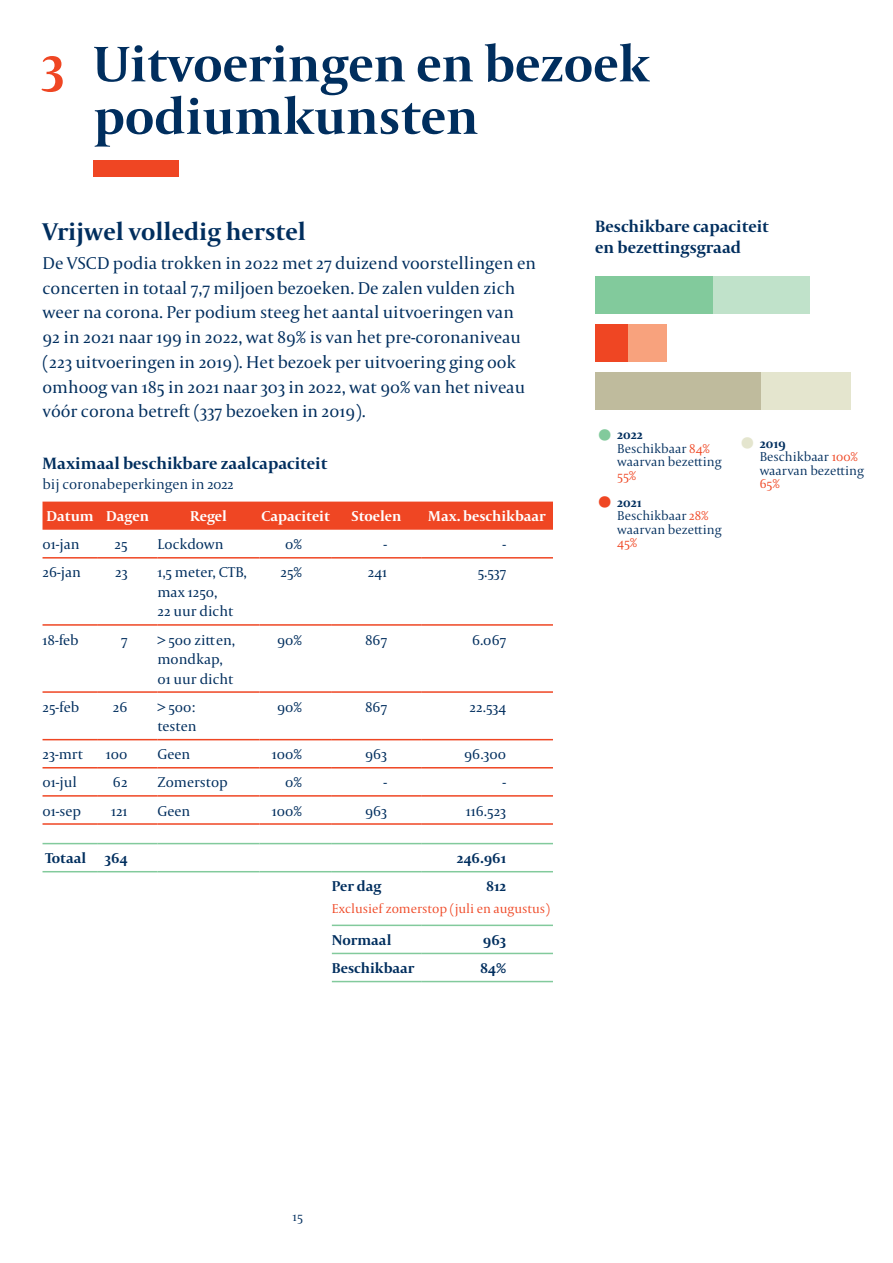
<style>
.page{position:relative;width:893px;height:1263px;background:#fff}
.page>*{position:absolute;margin:0;border:0;box-sizing:border-box;transform-origin:0 0}
.t1{font:700 52.5px/52.5px "Capitolium 2";color:#002e5e}
.t2{font:700 25.5px "Capitolium 2";color:#002e5e}
.t3{font:18px/24.8px "Capitolium 2";color:#002e5e}
.t4{font:700 17.25px/21px "Capitolium 2";color:#002e5e}
.t5{font:15px/19.5px "Capitolium 2";color:#002e5e}
.t6{font:700 15px "Capitolium 2";color:#002e5e}
.t7{font:700 15px "Capitolium 2";color:#fff}
.t8{font:300 15px "Capitolium 2";color:#002e5e}
.t9{font:300 13.5px/13.5px "Capitolium 2";color:#002e5e}
.t10{font:300 13.5px "Capitolium 2";color:#ef4623}
.s1{color:#ef4623}
.s2{font-weight:700;font-size:39px;color:#82ca9c}
.s3{font-weight:700}
.s4{font-weight:700;font-size:39px;color:#ef4623}
.s5{font-weight:700;font-size:39px;color:#e4e5ce}
</style>
<div class="page">
<div style="left:94px;top:160px;width:85px;height:16px;background:#ef4623"></div>
<div style="left:43px;top:502px;width:510px;height:28px;background:#ef4623"></div>
<hr style="left:43px;top:557px;width:55px;height:2px;background:#ef4623">
<hr style="left:98px;top:557px;width:59px;height:2px;background:#ef4623">
<hr style="left:157px;top:557px;width:103px;height:2px;background:#ef4623">
<hr style="left:260px;top:557px;width:72px;height:2px;background:#ef4623">
<hr style="left:332px;top:557px;width:89px;height:2px;background:#ef4623">
<hr style="left:421px;top:557px;width:132px;height:2px;background:#ef4623">
<hr style="left:43px;top:624px;width:55px;height:2px;background:#ef4623">
<hr style="left:98px;top:624px;width:59px;height:2px;background:#ef4623">
<hr style="left:157px;top:624px;width:103px;height:2px;background:#ef4623">
<hr style="left:260px;top:624px;width:72px;height:2px;background:#ef4623">
<hr style="left:332px;top:624px;width:89px;height:2px;background:#ef4623">
<hr style="left:421px;top:624px;width:132px;height:2px;background:#ef4623">
<hr style="left:43px;top:691px;width:55px;height:2px;background:#ef4623">
<hr style="left:98px;top:691px;width:59px;height:2px;background:#ef4623">
<hr style="left:157px;top:691px;width:103px;height:2px;background:#ef4623">
<hr style="left:260px;top:691px;width:72px;height:2px;background:#ef4623">
<hr style="left:332px;top:691px;width:89px;height:2px;background:#ef4623">
<hr style="left:421px;top:691px;width:132px;height:2px;background:#ef4623">
<hr style="left:43px;top:739px;width:55px;height:1px;background:#ef4623">
<hr style="left:98px;top:739px;width:59px;height:1px;background:#ef4623">
<hr style="left:157px;top:739px;width:103px;height:1px;background:#ef4623">
<hr style="left:260px;top:739px;width:72px;height:1px;background:#ef4623">
<hr style="left:332px;top:739px;width:89px;height:1px;background:#ef4623">
<hr style="left:421px;top:739px;width:132px;height:1px;background:#ef4623">
<hr style="left:43px;top:767px;width:55px;height:1px;background:#ef4623">
<hr style="left:98px;top:767px;width:59px;height:1px;background:#ef4623">
<hr style="left:157px;top:767px;width:103px;height:1px;background:#ef4623">
<hr style="left:260px;top:767px;width:72px;height:1px;background:#ef4623">
<hr style="left:332px;top:767px;width:89px;height:1px;background:#ef4623">
<hr style="left:421px;top:767px;width:132px;height:1px;background:#ef4623">
<hr style="left:43px;top:795px;width:55px;height:2px;background:#ef4623">
<hr style="left:98px;top:795px;width:59px;height:2px;background:#ef4623">
<hr style="left:157px;top:795px;width:103px;height:2px;background:#ef4623">
<hr style="left:260px;top:795px;width:72px;height:2px;background:#ef4623">
<hr style="left:332px;top:795px;width:89px;height:2px;background:#ef4623">
<hr style="left:421px;top:795px;width:132px;height:2px;background:#ef4623">
<hr style="left:332px;top:953px;width:89px;height:1px;background:#82ca9c">
<hr style="left:421px;top:953px;width:132px;height:1px;background:#82ca9c">
<hr style="left:43px;top:823px;width:55px;height:2px;background:#ef4623">
<hr style="left:98px;top:823px;width:59px;height:2px;background:#ef4623">
<hr style="left:157px;top:823px;width:103px;height:2px;background:#ef4623">
<hr style="left:260px;top:823px;width:72px;height:2px;background:#ef4623">
<hr style="left:332px;top:823px;width:89px;height:2px;background:#ef4623">
<hr style="left:421px;top:823px;width:132px;height:2px;background:#ef4623">
<hr style="left:43px;top:843px;width:55px;height:1px;background:#82ca9c">
<hr style="left:98px;top:843px;width:59px;height:1px;background:#82ca9c">
<hr style="left:157px;top:843px;width:103px;height:1px;background:#82ca9c">
<hr style="left:260px;top:843px;width:72px;height:1px;background:#82ca9c">
<hr style="left:332px;top:843px;width:89px;height:1px;background:#82ca9c">
<hr style="left:421px;top:843px;width:132px;height:1px;background:#82ca9c">
<hr style="left:43px;top:871px;width:55px;height:1px;background:#82ca9c">
<hr style="left:98px;top:871px;width:59px;height:1px;background:#82ca9c">
<hr style="left:157px;top:871px;width:103px;height:1px;background:#82ca9c">
<hr style="left:260px;top:871px;width:72px;height:1px;background:#82ca9c">
<hr style="left:332px;top:871px;width:89px;height:1px;background:#82ca9c">
<hr style="left:421px;top:871px;width:132px;height:1px;background:#82ca9c">
<hr style="left:332px;top:981px;width:89px;height:1px;background:#82ca9c">
<hr style="left:421px;top:981px;width:132px;height:1px;background:#82ca9c">
<hr style="left:332px;top:924px;width:89px;height:2px;background:#82ca9c">
<hr style="left:421px;top:924px;width:132px;height:2px;background:#82ca9c">
<div style="left:595px;top:276px;width:215px;height:38px;background:#c0e2ca"></div>
<div style="left:595px;top:276px;width:118px;height:38px;background:#82ca9c"></div>
<div style="left:595px;top:324px;width:72px;height:38px;background:#f8a27d"></div>
<div style="left:595px;top:372px;width:255px;height:38px;background:#e4e5ce"></div>
<div style="left:595px;top:324px;width:33px;height:38px;background:#ef4623"></div>
<div style="left:595px;top:372px;width:166px;height:38px;background:#bfbb9d"></div>
<h1 class="t1" style="left:94px;top:36px;width:557px;text-indent:-51px"><span class="s1">3</span> Uitvoeringen en bezoek podiumkunsten</h1>
<h2 class="t2" style="left:43px;top:214px;width:265px">Vrijwel volledig herstel</h2>
<p class="t3" style="left:43px;top:250px;width:495px">De VSCD podia trokken in 2022 met 27 duizend voorstellingen en concerten in totaal 7,7 miljoen bezoeken. De zalen vulden zich weer na corona. Per podium steeg het aantal uitvoeringen van 92 in 2021 naar 199 in 2022, wat 89% is van het pre-coronaniveau (223 uitvoeringen in 2019). Het bezoek per uitvoering ging ook omhoog van 185 in 2021 naar 303 in 2022, wat 90% van het niveau vóór corona betreft (337 bezoeken in 2019).</p>
<p class="t4" style="left:43px;top:453px;width:286px">Maximaal beschikbare zaalcapaciteit</p>
<p class="t8" style="left:43px;top:474px;width:193px">bij coronabeperkingen in 2022</p>
<p class="t7" style="left:47px;top:506px;width:104px">Datum Dagen</p>
<p class="t7" style="left:190px;top:506px;width:38px">Regel</p>
<p class="t7" style="left:262px;top:506px;width:70px">Capaciteit</p>
<p class="t7" style="left:351px;top:506px;width:51px">Stoelen</p>
<p class="t7" style="left:428px;top:506px;width:119px">Max. beschikbaar</p>
<p class="t5" style="left:43px;top:534px;width:39px">01-jan</p>
<p class="t5" style="left:115px;top:534px;width:15px">25</p>
<p class="t5" style="left:157px;top:534px;width:68px">Lockdown</p>
<p class="t5" style="left:285px;top:534px;width:18px">0%</p>
<p class="t5" style="left:383px;top:534px;width:5px">-</p>
<p class="t5" style="left:503px;top:534px;width:5px">-</p>
<p class="t5" style="left:43px;top:562px;width:40px">26-jan</p>
<p class="t5" style="left:115px;top:562px;width:14px">23</p>
<p class="t5" style="left:157px;top:562px;width:91px">1,5 meter, CTB, max 1250,<br>22 uur dicht</p>
<p class="t5" style="left:280px;top:562px;width:23px">25%</p>
<p class="t5" style="left:368px;top:562px;width:21px">241</p>
<p class="t5" style="left:478px;top:562px;width:30px">5.537</p>
<p class="t5" style="left:43px;top:629px;width:38px">18-feb</p>
<p class="t5" style="left:121px;top:629px;width:8px">7</p>
<p class="t5" style="left:157px;top:629px;width:79px">&gt; 500 zitten, mondkap,<br>01 uur dicht</p>
<p class="t5" style="left:277px;top:629px;width:27px">90%</p>
<p class="t5" style="left:365px;top:629px;width:24px">867</p>
<p class="t5" style="left:472px;top:629px;width:36px">6.067</p>
<p class="t5" style="left:43px;top:697px;width:38px">25-feb</p>
<p class="t5" style="left:113px;top:697px;width:16px">26</p>
<p class="t5" style="left:157px;top:697px;width:41px">&gt; 500: testen</p>
<p class="t5" style="left:277px;top:697px;width:27px">90%</p>
<p class="t5" style="left:365px;top:697px;width:24px">867</p>
<p class="t5" style="left:470px;top:697px;width:38px">22.534</p>
<p class="t5" style="left:43px;top:744px;width:42px">23-mrt</p>
<p class="t5" style="left:106px;top:744px;width:23px">100</p>
<p class="t5" style="left:157px;top:744px;width:35px">Geen</p>
<p class="t5" style="left:272px;top:744px;width:32px">100%</p>
<p class="t5" style="left:365px;top:744px;width:24px">963</p>
<p class="t5" style="left:464px;top:744px;width:44px">96.300</p>
<p class="t5" style="left:43px;top:772px;width:36px">01-jul</p>
<p class="t5" style="left:113px;top:772px;width:16px">62</p>
<p class="t5" style="left:157px;top:772px;width:72px">Zomerstop</p>
<p class="t5" style="left:285px;top:772px;width:18px">0%</p>
<p class="t5" style="left:383px;top:772px;width:5px">-</p>
<p class="t5" style="left:503px;top:772px;width:5px">-</p>
<p class="t5" style="left:43px;top:800px;width:40px">01-sep</p>
<p class="t5" style="left:111px;top:800px;width:18px">121</p>
<p class="t5" style="left:157px;top:800px;width:35px">Geen</p>
<p class="t5" style="left:272px;top:800px;width:32px">100%</p>
<p class="t5" style="left:365px;top:800px;width:24px">963</p>
<p class="t5" style="left:466px;top:800px;width:42px">116.523</p>
<p class="t6" style="left:45px;top:848px;width:42px">Totaal</p>
<p class="t6" style="left:105px;top:848px;width:24px">364</p>
<p class="t6" style="left:457px;top:848px;width:51px">246.961</p>
<p class="t6" style="left:332px;top:876px;width:51px">Per dag</p>
<p class="t6" style="left:486px;top:876px;width:22px">812</p>
<p class="t10" style="left:332px;top:900px;width:220px">Exclusief zomerstop (juli en augustus)</p>
<p class="t6" style="left:332px;top:930px;width:61px">Normaal</p>
<p class="t6" style="left:483px;top:930px;width:25px">963</p>
<p class="t6" style="left:332px;top:958px;width:84px">Beschikbaar</p>
<p class="t6" style="left:480px;top:958px;width:28px">84%</p>
<p class="t4" style="left:595px;top:215px;width:175px">Beschikbare capaciteit en bezettingsgraad</p>
<p class="t9" style="left:617px;top:428px;width:106px;text-indent:-22px"><span class="s2">•</span> <span class="s3">2022<br></span>Beschikbaar <span class="s1">84% </span>waarvan bezetting</p>
<p class="t10" style="left:617px;top:466px;width:21px">55%</p>
<p class="t9" style="left:617px;top:495px;width:106px;text-indent:-22px"><span class="s4">•</span> <span class="s3">2021<br></span>Beschikbaar <span class="s1">28% </span>waarvan bezetting</p>
<p class="t10" style="left:617px;top:534px;width:22px">45%</p>
<p class="t9" style="left:760px;top:436px;width:106px;text-indent:-22px"><span class="s5">•</span> <span class="s3">2019<br></span>Beschikbaar <span class="s1">100% </span>waarvan bezetting</p>
<p class="t10" style="left:760px;top:475px;width:22px">65%</p>
<p class="t9" style="left:292px;top:1210px;width:12px">15</p>
</div>
